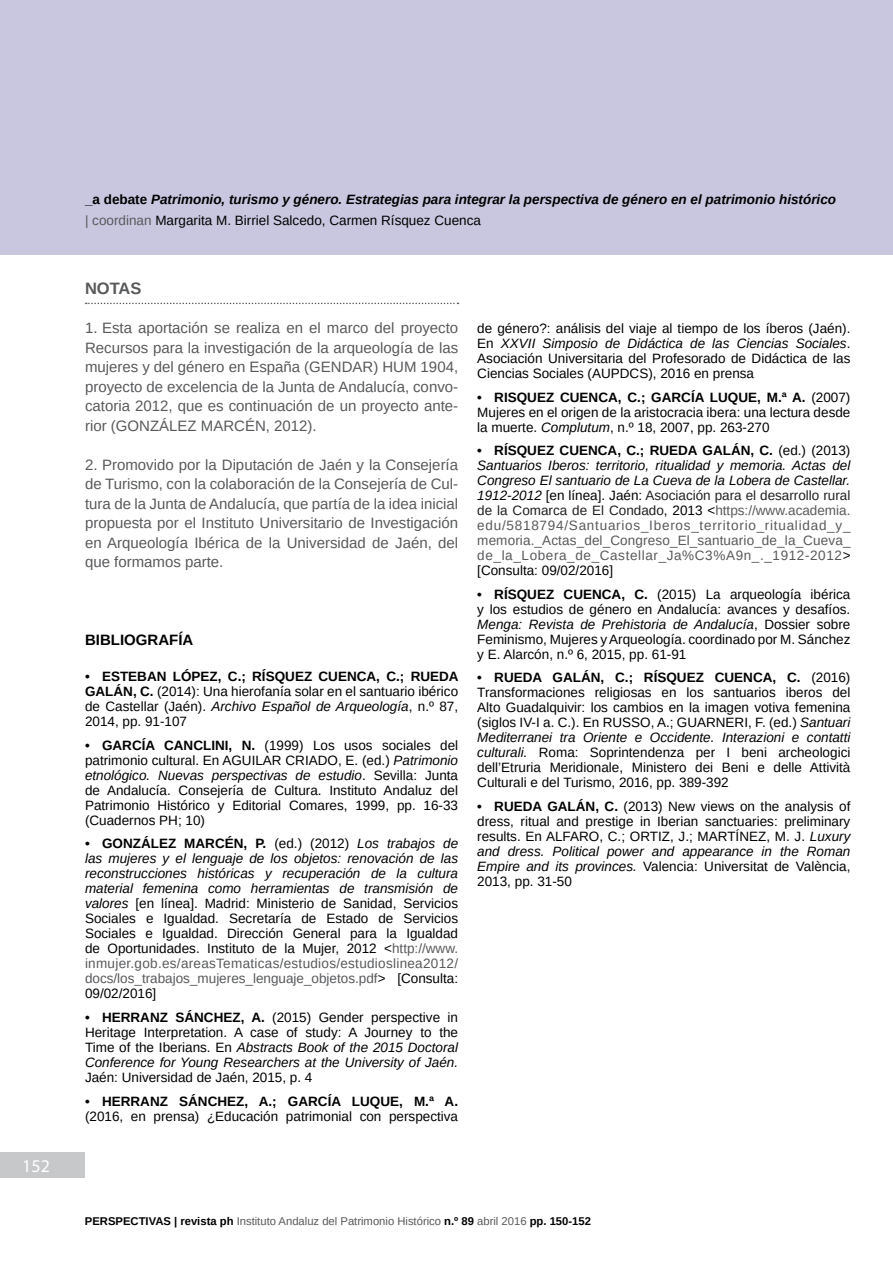
<style>
.page{position:relative;width:893px;height:1263px;background:#fff}
.page>*{position:absolute;margin:0;border:0;box-sizing:border-box;transform-origin:0 0}
.t1{font:18px "Myriad Pro";color:#fff}
.t2{font:700 16.5px "Arimo";color:#58595b}
.t3{font:15px/19.5px "Arimo";color:#58595b;text-align:justify}
.t4{font:700 15px "Arimo";color:#000}
.t5{font:13.5px/15px "Arimo";color:#000;text-align:justify}
.t6{font:13.5px/15px "Arimo";letter-spacing:.045em;color:#58595b;text-align:justify}
.t7{font:italic 700 13.5px/21px "Arimo";color:#000}
.t8{font:700 13.5px "Arimo";color:#000}
.t9{font:11.25px "Arimo";color:#58595b}
.s1{font-style:normal}
.s2{font-weight:400;font-style:normal;color:#58595b}
.s3{font-weight:400;font-style:normal}
.s4{font-weight:700}
.s5{font-style:italic}
.s6{color:#58595b}
.s7{font-weight:700;color:#000}
.s8{color:#000}
.s9{font-style:italic;color:#000}
.s10{color:#231f20}
.s11{font-style:inherit}
</style>
<div class="page">
<div style="left:0;top:0;width:893px;height:255px;background:#c8c7df"></div>
<div style="left:0;top:1152px;width:85px;height:26px;background:#c7c8ca"></div>
<svg style="left:86px;top:303px;width:372px;height:1px"></svg>
<h1 class="t1" style="left:22px;top:1155px;width:29px">152</h1>
<p class="t7" style="left:85px;top:189px;width:752px"><span class="s1">_a debate</span> Patrimonio, turismo y género. Estrategias para integrar la perspectiva de género en el patrimonio histórico <span class="s2">| coordinan</span> <span class="s3">Margarita M. Birriel Salcedo, Carmen Rísquez Cuenca</span></p>
<p class="t2" style="left:85px;top:277px;width:58px">NOTAS</p>
<p class="t3" style="left:85px;top:318px;width:375px">1. Esta aportación se realiza en el marco del proyecto Recursos para la investigación de la arqueología de las mujeres y del género en España (GENDAR) HUM 1904, proyecto de excelencia de la Junta de Andalucía, convo&shy;catoria 2012, que es continuación de un proyecto ante&shy;rior (GONZÁLEZ MARCÉN, 2012).</p>
<p class="t3" style="left:85px;top:455px;width:375px">2. Promovido por la Diputación de Jaén y la Consejería de Turismo, con la colaboración de la Consejería de Cul&shy;tura de la Junta de Andalucía, que partía de la idea inicial propuesta por el Instituto Universitario de Investigación en Arqueología Ibérica de la Universidad de Jaén, del que formamos parte.</p>
<p class="t4" style="left:85px;top:630px;width:110px">BIBLIOGRAFÍA</p>
<p class="t5" style="left:85px;top:669px;width:375px"><span class="s4">• ESTEBAN LÓPEZ, C.; RÍSQUEZ CUENCA, C.; RUEDA GALÁN, C.</span> (2014): Una hierofanía solar en el santuario ibérico de Castellar (Jaén). <span class="s5">Archivo Español de Arqueología</span>, n.º 87, 2014, pp. 91-107</p>
<p class="t5" style="left:85px;top:738px;width:375px"><span class="s4">• GARCÍA CANCLINI, N.</span> (1999) Los usos sociales del patrimonio cultural. En AGUILAR CRIADO, E. (ed.) <span class="s5">Patrimonio etnológico. Nuevas perspectivas de estudio</span>. Sevilla: Junta de Andalucía. Consejería de Cultura. Instituto Andaluz del Patrimonio Histórico y Editorial Comares, 1999, pp. 16-33 (Cuadernos PH; 10)</p>
<p class="t5" style="left:85px;top:836px;width:375px"><span class="s4">• GONZÁLEZ MARCÉN, P.</span> (ed.) (2012) <span class="s5">Los trabajos de las mujeres y el lenguaje de los objetos: renovación de las reconstrucciones históricas y recuperación de la cultura material femenina como herramientas de transmisión de valores</span> [en línea]. Madrid: Ministerio de Sanidad, Servicios Sociales e Igualdad. Secretaría de Estado de Servicios Sociales e Igualdad. Dirección General para la Igualdad de Oportunidades. Instituto de la Mujer, 2012 &lt;<span class="s6">http://www. inmujer.gob.es/areasTematicas/estudios/estudioslinea2012/ docs/los_trabajos_mujeres_lenguaje_objetos.pdf</span>&gt; [Consulta:<br>09/02/2016]</p>
<p class="t5" style="left:85px;top:1010px;width:375px"><span class="s4">• HERRANZ SÁNCHEZ, A.</span> (2015) Gender perspective in Heritage Interpretation. A case of study: A Journey to the Time of the Iberians. En <span class="s5">Abstracts Book of the 2015 Doctoral Conference for Young Researchers at the University of Jaén.</span></p>
<p class="t5" style="left:85px;top:1070px;width:229px">Jaén: Universidad de Jaén, 2015, p. 4</p>
<p class="t8" style="left:85px;top:1091px;width:375px">• HERRANZ SÁNCHEZ, A.; GARCÍA LUQUE, M.ª A.</p>
<p class="t5" style="left:85px;top:1108px;width:375px">(2016, en prensa) ¿Educación patrimonial con perspectiva</p>
<p class="t5" style="left:477px;top:321px;width:375px">de género?: análisis del viaje al tiempo de los íberos (Jaén).<br>En <span class="s5">XXVII Simposio de Didáctica de las Ciencias Sociales</span>.<br>Asociación Universitaria del Profesorado de Didáctica de las Ciencias Sociales (AUPDCS), 2016 en prensa</p>
<p class="t5" style="left:477px;top:390px;width:375px"><span class="s4">• RISQUEZ CUENCA, C.; GARCÍA LUQUE, M.ª A.</span> (2007)<br>Mujeres en el origen de la aristocracia ibera: una lectura desde la muerte. <span class="s5">Complutum</span>, n.º 18, 2007, pp. 263-270</p>
<p class="t6" style="left:477px;top:443px;width:375px"><span class="s7">• RÍSQUEZ CUENCA, C.; RUEDA GALÁN, C.</span> <span class="s8">(ed.) (2013)<br></span><span class="s9">Santuarios Iberos: territorio, ritualidad y memoria. Actas del Congreso El santuario de La Cueva de la Lobera de Castellar.<br>1912-2012</span> <span class="s8">[en línea]. Jaén:</span> <span class="s10">Asociación para el desarrollo rural de la Comarca de El Condado</span><span class="s8">, 2013 &lt;</span>https://www.academia. edu/5818794/Santuarios_Iberos_territorio_ritualidad_y_ memoria._Actas_del_Congreso_El_santuario_de_la_Cueva_ de_la_Lobera_de_Castellar_Ja%C3%A9n_._1912-2012<span class="s8">&gt; [Consulta: 09/02/2016]</span></p>
<p class="t5" style="left:477px;top:587px;width:375px"><span class="s4">• RÍSQUEZ CUENCA, C.</span> (2015) La arqueología ibérica y los estudios de género en Andalucía: avances y desafíos.<br><span class="s5">Menga: Revista de Prehistoria de Andalucía</span>, Dossier sobre Feminismo, Mujeres y Arqueología. coordinado por M. Sánchez y E. Alarcón, n.º 6, 2015, pp. 61-91</p>
<p class="t5" style="left:477px;top:670px;width:375px"><span class="s4">• RUEDA GALÁN, C.; RÍSQUEZ CUENCA, C.</span> (2016)<br>Transformaciones religiosas en los santuarios iberos del Alto Guadalquivir: los cambios en la imagen votiva femenina (siglos IV-I a. C.). En RUSSO, A.; GUARNERI, F. (ed.) <span class="s5">Santuari Mediterranei tra Oriente e Occidente. Interazioni e contatti culturali.</span> Roma: Soprintendenza per I beni archeologici dell’Etruria Meridionale, Ministero dei Beni e delle Attività Culturali e del Turismo, 2016, pp. 389-392</p>
<p class="t5" style="left:477px;top:799px;width:375px"><span class="s4">• RUEDA GALÁN, C.</span> <span class="s11">(2013)</span> New views on the analysis of dress, ritual and prestige in Iberian sanctuaries: preliminary results. En ALFARO, C.; ORTIZ, J.; MARTÍNEZ, M. J. <span class="s5">Luxury and dress. Political power and appearance in the Roman Empire and its provinces.</span> Valencia: Universitat de València, 2013, pp. 31-50</p>
<p class="t9" style="left:85px;top:1213px;width:508px"><span class="s7">PERSPECTIVAS | revista ph</span> Instituto Andaluz del Patrimonio Histórico <span class="s7">n.º 89</span> abril 2016 <span class="s7">pp. 150-152</span></p>
</div>
